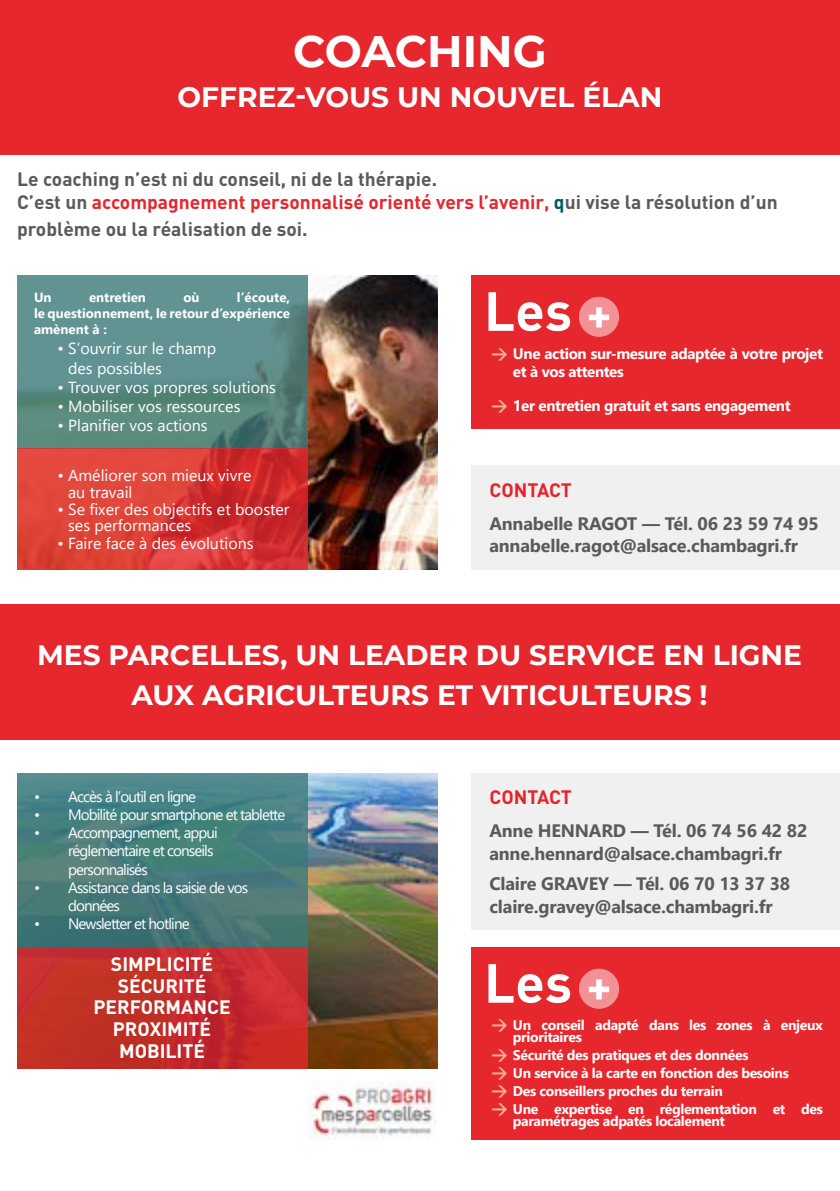
<style>
.page{position:relative;width:840px;height:1191px;background:#fff}
.page>*{position:absolute;margin:0;border:0;box-sizing:border-box;transform-origin:0 0}
.t1{font:700 54.2px "DIN";color:#fff}
.t2{font:700 45.4px "DIN";color:#fff}
.t3{font:700 44px "Montserrat";color:#fff}
.t4{font:700 28px/40px "Montserrat";color:#fff;text-align:center}
.t5{font:700 19.2px/23px "DIN";color:#5a5a59}
.t6{font:700 19.2px/21.6px "DIN";color:#fff;text-align:center}
.t7{font:700 19.2px "DIN";letter-spacing:-.005em;color:#e5232a}
.t8{font:700 18px/22.8px "Segoe UI";letter-spacing:-.01em;color:#5a5a59}
.t9{font:16px/16px "Segoe UI";color:#fff}
.t10{font:15.2px/18.2px "Segoe UI";letter-spacing:-.06em;color:#fff}
.t11{font:700 15.2px/18.2px "Segoe UI";letter-spacing:-.025em;color:#fff}
.t12{font:700 14px/18.2px "Segoe UI";letter-spacing:-.025em;color:#fff}
.t13{font:700 13.2px/16px "Segoe UI";color:#fff;text-align:justify}
.s1{color:#e6272d}
.s2{color:#005b5a}
.s3{font-family:"DIN";font-size:16px;color:#f6af99}
</style>
<div class="page">
<img style="left:308px;top:1083px;width:128px;height:57px">
<img style="left:307px;top:275px;width:130px;height:295px">
<div style="left:471px;top:466px;width:368px;height:104px;background:#f0f0f0"></div>
<svg style="left:17px;top:275px;width:290px;height:174px;background:#5c8c87"></svg>
<div style="left:471px;top:275px;width:368px;height:153px;background:#e6272d"></div>
<svg style="left:17px;top:449px;width:290px;height:121px;background:#d83a35"></svg>
<div style="left:0;top:0;width:839px;height:155px;background:#e6272d"></div>
<div style="left:0;top:604px;width:839px;height:135px;background:#e6272d"></div>
<div style="left:578px;top:297px;width:40px;height:40px;background:#f29295;border-radius:50%"></div>
<img style="left:307px;top:773px;width:130px;height:295px">
<svg style="left:17px;top:773px;width:290px;height:174px;background:#477d7c"></svg>
<svg style="left:17px;top:947px;width:290px;height:121px;background:#c42d2a"></svg>
<div style="left:471px;top:773px;width:368px;height:157px;background:#f0f0f0"></div>
<div style="left:471px;top:947px;width:368px;height:193px;background:#e6272d"></div>
<div style="left:578px;top:968px;width:40px;height:40px;background:#f29295;border-radius:50%"></div>
<h3 class="t3" style="left:293px;top:19px;width:255px">COACHING</h3>
<h3 class="t4" style="left:177px;top:75px;width:486px">OFFREZ-VOUS UN NOUVEL ÉLAN</h3>
<h3 class="t5" style="left:17px;top:167px;width:761px">Le coaching n’est ni du conseil, ni de la thérapie.<br>C’est un <span class="s1">accompagnement personnalisé orienté vers l’avenir,</span> <span class="s2">q</span>ui vise la résolution d’un</h3>
<h3 class="t5" style="left:17px;top:217px;width:292px">problème ou la réalisation de soi.</h3>
<p class="t13" style="left:34px;top:288px;width:257px;text-indent:203px">l’écoute, le questionnement, le retour d’expérience amènent à :</p>
<p class="t9" style="left:68px;top:338px;width:149px;line-height:19.2px;text-indent:-11px">• S’ouvrir sur le champ des possibles</p>
<p class="t9" style="left:57px;top:378px;width:220px">• Trouver vos propres solutions</p>
<p class="t9" style="left:57px;top:397px;width:184px">• Mobiliser vos ressources</p>
<p class="t9" style="left:57px;top:416px;width:152px">• Planifier vos actions</p>
<p class="t9" style="left:68px;top:466px;width:185px;text-indent:-11px">• Améliorer son mieux vivre au travail</p>
<p class="t9" style="left:68px;top:500px;width:223px;text-indent:-11px">• Se fixer des objectifs et booster ses performances</p>
<p class="t9" style="left:57px;top:534px;width:197px">• Faire face à des évolutions</p>
<p class="t13" style="left:34px;top:288px;width:19px">Un</p>
<p class="t13" style="left:89px;top:288px;width:58px">entretien</p>
<p class="t13" style="left:183px;top:288px;width:18px">où</p>
<h1 class="t1" style="left:483px;top:276px;width:90px">Les</h1>
<p class="t11" style="left:512px;top:343px;width:311px;text-indent:-21px"><span class="s3">&gt;</span> Une action sur-mesure adaptée à votre projet et à vos attentes</p>
<p class="t11" style="left:491px;top:395px;width:300px"><span class="s3">&gt;</span> 1er entretien gratuit et sans engagement</p>
<h2 class="t2" style="left:586px;top:284px;width:26px">+</h2>
<h3 class="t7" style="left:489px;top:477px;width:84px">CONTACT</h3>
<p class="t8" style="left:489px;top:510px;width:330px">Annabelle RAGOT — Tél. 06 23 59 74 95 annabelle.ragot@alsace.chambagri.fr</p>
<h3 class="t4" style="left:37px;top:634px;width:766px">MES PARCELLES, UN LEADER DU SERVICE EN LIGNE<br>AUX AGRICULTEURS ET VITICULTEURS !</h3>
<p class="t10" style="left:34px;top:786px;width:164px">• Accès à l’outil en ligne</p>
<p class="t10" style="left:34px;top:804px;width:253px">• Mobilité pour smartphone et tablette</p>
<p class="t10" style="left:68px;top:822px;width:151px;text-indent:-34px">• Accompagnement, appui réglementaire et conseils personnalisés</p>
<p class="t10" style="left:68px;top:877px;width:181px;text-indent:-34px">• Assistance dans la saisie de vos données</p>
<p class="t10" style="left:34px;top:913px;width:157px">• Newsletter et hotline</p>
<h3 class="t6" style="left:93px;top:952px;width:139px">SIMPLICITÉ<br>SÉCURITÉ<br>PERFORMANCE<br>PROXIMITÉ<br>MOBILITÉ</h3>
<h3 class="t7" style="left:489px;top:785px;width:84px">CONTACT</h3>
<p class="t8" style="left:489px;top:818px;width:319px">Anne HENNARD — Tél. 06 74 56 42 82 anne.hennard@alsace.chambagri.fr</p>
<p class="t8" style="left:489px;top:871px;width:302px">Claire GRAVEY — Tél. 06 70 13 37 38 claire.gravey@alsace.chambagri.fr</p>
<h1 class="t1" style="left:483px;top:947px;width:90px">Les</h1>
<p class="t12" style="left:512px;top:1017px;width:311px;line-height:12px;text-indent:-21px"><span class="s3">&gt;</span> Un conseil adapté dans les zones à enjeux prioritaires</p>
<p class="t12" style="left:491px;top:1044px;width:333px"><span class="s3">&gt;</span> Sécurité des pratiques et des données<br><span class="s3">&gt;</span> Un service à la carte en fonction des besoins<br><span class="s3">&gt;</span> Des conseillers proches du terrain<br><span class="s3">&gt;</span> Une expertise en réglementation et des</p>
<p class="t12" style="left:512px;top:1111px;width:213px">paramétrages adpatés localement</p>
<h2 class="t2" style="left:586px;top:955px;width:26px">+</h2>
</div>
